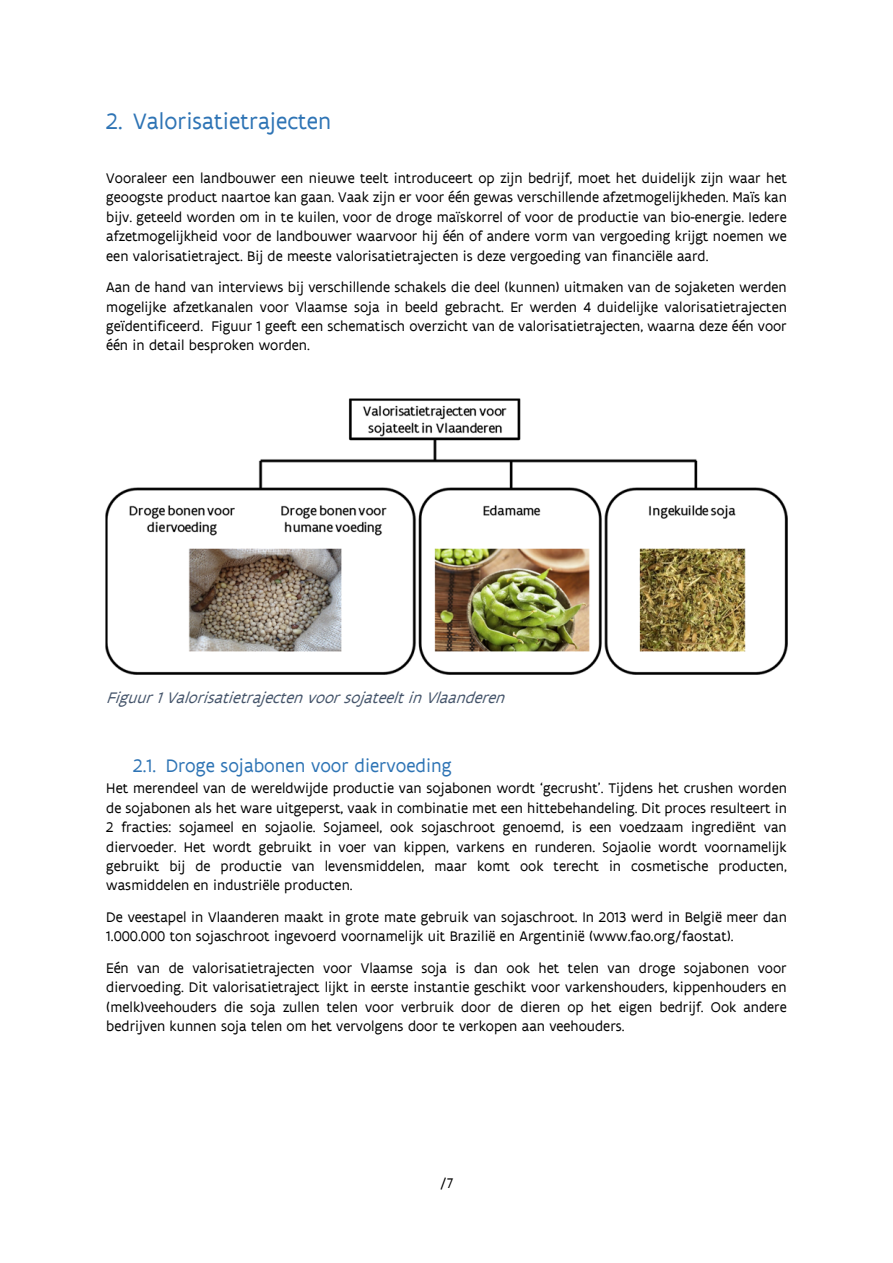
<style>
.page{position:relative;width:893px;height:1263px;background:#fff}
.page>*{position:absolute;margin:0;border:0;box-sizing:border-box;transform-origin:0 0}
.t1{font:24px "Flanders Art Sans";color:#2e74b5}
.t2{font:19.5px "Flanders Art Sans";color:#2e74b5}
.t3{font:italic 16.5px "Flanders Art Sans";color:#44546a}
.t4{font:15px/19.5px "Flanders Art Sans";color:#000;text-align:justify}
</style>
<div class="page">
<img style="left:106px;top:399px;width:681px;height:276px">
<h1 class="t1" style="left:106px;top:106px;width:226px">2. Valorisatietrajecten</h1>
<p class="t4" style="left:106px;top:168px;width:682px">Vooraleer een landbouwer een nieuwe teelt introduceert op zijn bedrijf, moet het duidelijk zijn waar het geoogste product naartoe kan gaan. Vaak zijn er voor één gewas verschillende afzetmogelijkheden. Maïs kan bijv. geteeld worden om in te kuilen, voor de droge maïskorrel of voor de productie van bio-energie. Iedere afzetmogelijkheid voor de landbouwer waarvoor hij één of andere vorm van vergoeding krijgt noemen we een valorisatietraject. Bij de meeste valorisatietrajecten is deze vergoeding van financiële aard.</p>
<p class="t4" style="left:106px;top:277px;width:682px">Aan de hand van interviews bij verschillende schakels die deel (kunnen) uitmaken van de sojaketen werden mogelijke afzetkanalen voor Vlaamse soja in beeld gebracht. Er werden 4 duidelijke valorisatietrajecten geïdentificeerd. Figuur 1 geeft een schematisch overzicht van de valorisatietrajecten, waarna deze één voor één in detail besproken worden.</p>
<p class="t3" style="left:106px;top:688px;width:406px">Figuur1ValorisatietrajectenvoorsojateeltinVlaanderen</p>
<h2 class="t2" style="left:133px;top:754px;width:320px">2.1. Droge sojabonen voor diervoeding</h2>
<p class="t4" style="left:106px;top:778px;width:682px">Het merendeel van de wereldwijde productie van sojabonen wordt ‘gecrusht’. Tijdens het crushen worden de sojabonen als het ware uitgeperst, vaak in combinatie met een hittebehandeling. Dit proces resulteert in 2 fracties: sojameel en sojaolie. Sojameel, ook sojaschroot genoemd, is een voedzaam ingrediënt van diervoeder. Het wordt gebruikt in voer van kippen, varkens en runderen. Sojaolie wordt voornamelijk gebruikt bij de productie van levensmiddelen, maar komt ook terecht in cosmetische producten, wasmiddelen en industriële producten.</p>
<p class="t4" style="left:106px;top:907px;width:682px">De veestapel in Vlaanderen maakt in grote mate gebruik van sojaschroot. In 2013 werd in België meer dan<br>1.000.000 ton sojaschroot ingevoerd voornamelijk uit Brazilië en Argentinië (www.fao.org/faostat).</p>
<p class="t4" style="left:106px;top:958px;width:682px">Eén van de valorisatietrajecten voor Vlaamse soja is dan ook het telen van droge sojabonen voor diervoeding. Dit valorisatietraject lijkt in eerste instantie geschikt voor varkenshouders, kippenhouders en (melk)veehouders die soja zullen telen voor verbruik door de dieren op het eigen bedrijf. Ook andere bedrijven kunnen soja telen om het vervolgens door te verkopen aan veehouders.</p>
<p class="t4" style="left:440px;top:1173px;width:15px">/7</p>
</div>
